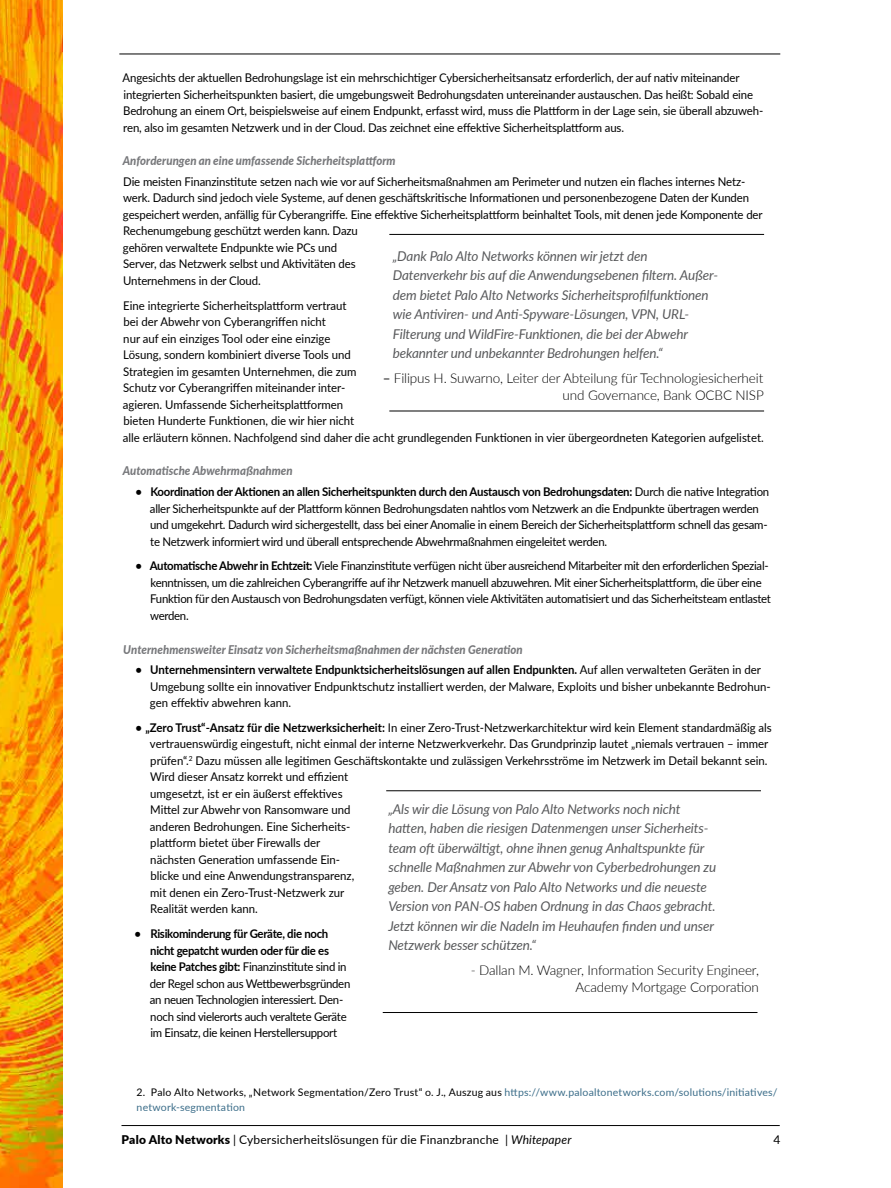
<style>
.page{position:relative;width:891px;height:1188px;background:#fff}
.page>*{position:absolute;margin:0;border:0;box-sizing:border-box;transform-origin:0 0}
.t1{font:italic 13.5px/19.5px "Lato";letter-spacing:-.01em;color:#58595b}
.t2{font:300 13.5px/16.5px "Lato";letter-spacing:-.01em;color:#000;text-align:right}
.t3{font:12px/16.5px "Lato";letter-spacing:-.01em;color:#000;scale:.95 1}
.t4{font:italic 800 12px "Lato";letter-spacing:.005em;color:#77787b;scale:.95 1}
.t5{font:12px "Lato";letter-spacing:.015em;color:#000}
.t6{font:12px "Lato";letter-spacing:-.01em;color:#000}
.t7{font:10.5px/15px "Lato";letter-spacing:.02em;color:#3b6d89}
.s1{font-weight:700}
.s2{font-weight:400}
.s3{color:#000}
.s4{font-weight:900}
.s5{font-style:italic}
</style>
<div class="page">
<hr style="left:122px;top:1125px;width:658px;height:1px;background:#000">
<hr style="left:119px;top:54px;width:661px;height:1px;background:#000">
<img style="left:0;top:0;width:62px;height:1188px">
<hr style="left:389px;top:234px;width:375px;height:1px;background:#000">
<hr style="left:389px;top:411px;width:375px;height:1px;background:#000">
<hr style="left:386px;top:791px;width:375px;height:1px;background:#000">
<hr style="left:383px;top:1012px;width:375px;height:1px;background:#000">
<p class="t3" style="left:123px;top:69px;width:676px">Angesichts der aktuellen Bedrohungslage ist ein mehrschichtiger Cybersicherheitsansatz erforderlich, der auf nativ miteinander integrierten Sicherheitspunkten basiert, die umgebungsweit Bedrohungsdaten untereinander austauschen. Das heißt: Sobald eine Bedrohung an einem Ort, beispielsweise auf einem Endpunkt, erfasst wird, muss die Plattform in der Lage sein, sie überall abzuweh&shy;ren, also im gesamten Netzwerk und in der Cloud. Das zeichnet eine effektive Sicherheitsplattform aus.</p>
<p class="t4" style="left:123px;top:152px;width:289px">Anforderungen an eine umfassende Sicherheitsplattform</p>
<p class="t3" style="left:123px;top:173px;width:675px">Die meisten Finanzinstitute setzen nach wie vor auf Sicherheitsmaßnahmen am Perimeter und nutzen ein flaches internes Netz&shy;werk. Dadurch sind jedoch viele Systeme, auf denen geschäftskritische Informationen und personenbezogene Daten der Kunden gespeichert werden, anfällig für Cyberangriffe. Eine effektive Sicherheitsplattform beinhaltet Tools, mit denen jede Komponente der Rechenumgebung geschützt werden kann. Dazu<br>gehören verwaltete Endpunkte wie PCs und<br>Server, das Netzwerk selbst und Aktivitäten des<br>Unternehmens in der Cloud.</p>
<p class="t3" style="left:123px;top:297px;width:676px">Eine integrierte Sicherheitsplattform vertraut<br>bei der Abwehr von Cyberangriffen nicht<br>nur auf ein einziges Tool oder eine einzige<br>Lösung, sondern kombiniert diverse Tools und<br>Strategien im gesamten Unternehmen, die zum<br>Schutz vor Cyberangriffen miteinander inter-<br>agieren. Umfassende Sicherheitsplattformen<br>bieten Hunderte Funktionen, die wir hier nicht<br>alle erläutern können. Nachfolgend sind daher die acht grundlegenden Funktionen in vier übergeordneten Kategorien aufgelistet.</p>
<p class="t4" style="left:123px;top:462px;width:180px">Automatische Abwehrmaßnahmen</p>
<p class="t3" style="left:150px;top:483px;width:653px;text-indent:-15px"><span class="s1">• Koordination der Aktionen an allen Sicherheitspunkten durch den Austausch von Bedrohungsdaten:</span> Durch die native Integration aller Sicherheitspunkte auf der Plattform können Bedrohungsdaten nahtlos vom Netzwerk an die Endpunkte übertragen werden und umgekehrt. Dadurch wird sichergestellt, dass bei einer Anomalie in einem Bereich der Sicherheitsplattform schnell das gesam&shy;te Netzwerk informiert wird und überall entsprechende Abwehrmaßnahmen eingeleitet werden.</p>
<p class="t3" style="left:150px;top:557px;width:655px;text-indent:-15px"><span class="s1">• Automatische Abwehr in Echtzeit:</span> Viele Finanzinstitute verfügen nicht über ausreichend Mitarbeiter mit den erforderlichen Spezial&shy;kenntnissen, um die zahlreichen Cyberangriffe auf ihr Netzwerk manuell abzuwehren. Mit einer Sicherheitsplattform, die über eine Funktion für den Austausch von Bedrohungsdaten verfügt, können viele Aktivitäten automatisiert und das Sicherheitsteam entlastet werden.</p>
<p class="t4" style="left:123px;top:640px;width:422px">Unternehmensweiter Einsatz von Sicherheitsmaßnahmen der nächsten Generation</p>
<p class="t3" style="left:150px;top:661px;width:655px;text-indent:-15px"><span class="s1">• Unternehmensintern verwaltete Endpunktsicherheitslösungen auf allen Endpunkten.</span> Auf allen verwalteten Geräten in der<br>Umgebung sollte ein innovativer Endpunktschutz installiert werden, der Malware, Exploits und bisher unbekannte Bedrohun&shy;gen effektiv abwehren kann.</p>
<p class="t3" style="left:150px;top:719px;width:656px;text-indent:-15px"><span class="s1">• „Zero Trust“-Ansatz für die Netzwerksicherheit:</span> In einer Zero-Trust-Netzwerkarchitektur wird kein Element standardmäßig als vertrauenswürdig eingestuft, nicht einmal der interne Netzwerkverkehr. Das Grundprinzip lautet „niemals vertrauen – immer prüfen“.<sup>2</sup> Dazu müssen alle legitimen Geschäftskontakte und zulässigen Verkehrsströme im Netzwerk im Detail bekannt sein.<br>Wird dieser Ansatz korrekt und effizient<br>umgesetzt, ist er ein äußerst effektives<br>Mittel zur Abwehr von Ransomware und<br>anderen Bedrohungen. Eine Sicherheits-<br>plattform bietet über Firewalls der<br>nächsten Generation umfassende Ein-<br>blicke und eine Anwendungstransparenz,<br>mit denen ein Zero-Trust-Netzwerk zur<br>Realität werden kann.</p>
<p class="t3" style="left:150px;top:925px;width:213px;text-indent:-15px"><span class="s1">• Risikominderung für Geräte, die noch nicht gepatcht wurden oder für die es keine Patches gibt:</span> Finanzinstitute sind in der Regel schon aus Wettbewerbsgründen an neuen Technologien interessiert. Den&shy;noch sind vielerorts auch veraltete Geräte im Einsatz, die keinen Herstellersupport</p>
<p class="t1" style="left:393px;top:246px;width:327px">„Dank Palo Alto Networks können wir jetzt den Datenverkehr bis auf die Anwendungsebenen filtern. Außer&shy;dem bietet Palo Alto Networks Sicherheitsprofilfunktionen wie Antiviren- und Anti-Spyware-Lösungen, VPN, URL-Filterung und WildFire-Funktionen, die bei der Abwehr bekannter und unbekannter Bedrohungen helfen.“</p>
<p class="t2" style="left:383px;top:369px;width:382px"><span class="s2">–</span> Filipus H. Suwarno, Leiter der Abteilung für Technologiesicherheit und Governance, Bank OCBC NISP</p>
<p class="t1" style="left:388px;top:799px;width:329px">„Als wir die Lösung von Palo Alto Networks noch nicht hatten, haben die riesigen Datenmengen unser Sicherheits&shy;team oft überwältigt, ohne ihnen genug Anhaltspunkte für schnelle Maßnahmen zur Abwehr von Cyberbedrohungen zu geben. Der Ansatz von Palo Alto Networks und die neueste Version von PAN-OS haben Ordnung in das Chaos gebracht.<br>Jetzt können wir die Nadeln im Heuhaufen finden und unser Netzwerk besser schützen.“</p>
<p class="t2" style="left:471px;top:961px;width:290px">- Dallan M. Wagner, Information Security Engineer,<br>Academy Mortgage Corporation</p>
<p class="t7" style="left:137px;top:1084px;width:643px"><span class="s3">2. Palo Alto Networks, „Network Segmentation/Zero Trust“ o. J., Auszug aus</span> https://www.paloaltonetworks.com/solutions/initiatives/ network-segmentation</p>
<p class="t5" style="left:122px;top:1131px;width:452px"><span class="s4">Palo Alto Networks</span> | Cybersicherheitslösungen für die Finanzbranche <span class="s5">| Whitepaper</span></p>
<p class="t6" style="left:773px;top:1131px;width:8px">4</p>
</div>
